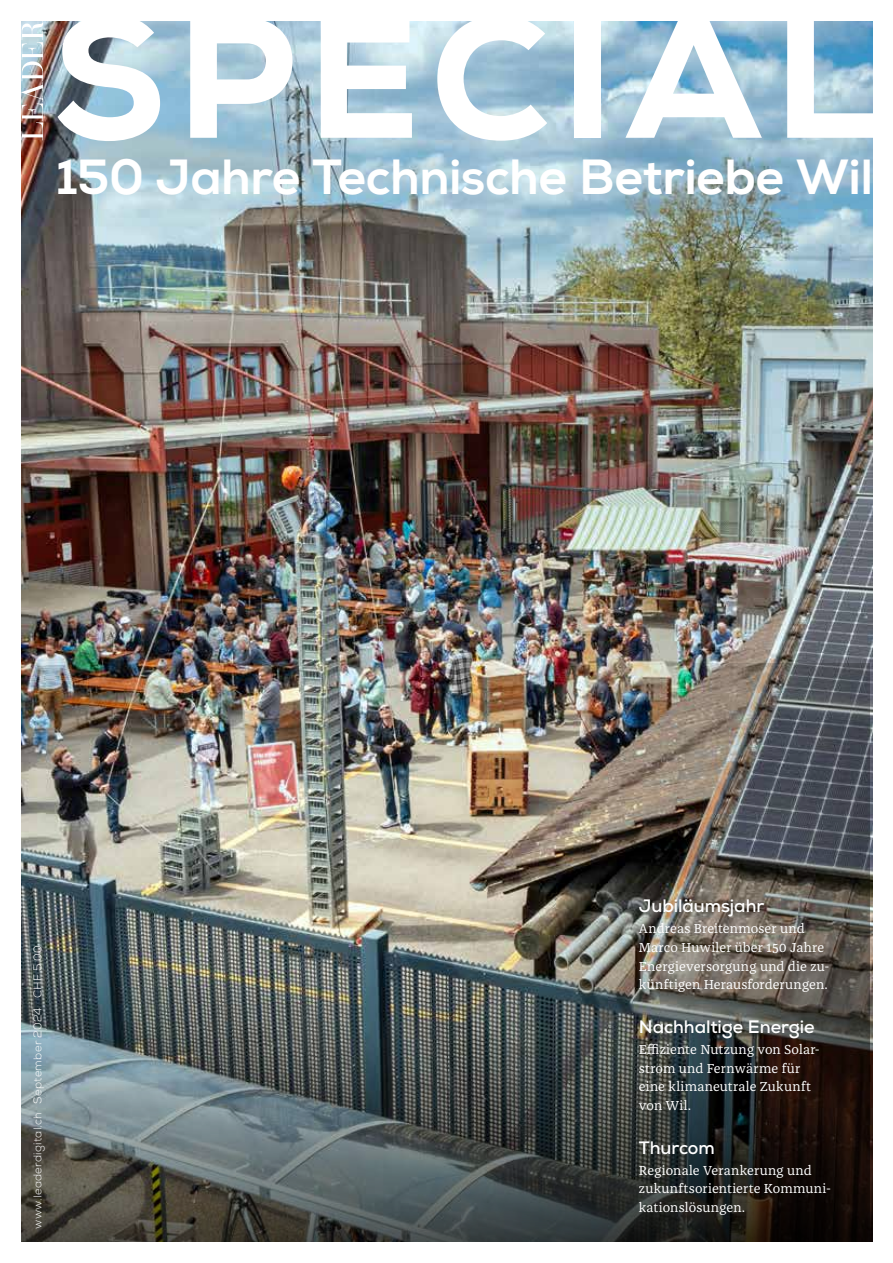
<style>
.page{position:relative;width:893px;height:1263px;background:#fff}
.page>*{position:absolute;margin:0;border:0;box-sizing:border-box;transform-origin:0 0}
.t1{font:800 171px "Nexa";letter-spacing:.065em;color:#fff}
.t2{font:49.35px "Nexa X Bold";letter-spacing:-.01em;color:#fff}
.t3{font:700 18px "Nexa";letter-spacing:-.005em;color:#fff}
.t4{font:13.5px/18.8px "Franziska FF";letter-spacing:.01em;color:#fff}
.t5{font:300 11.25px "Nexa";letter-spacing:.025em;color:#fff}
</style>
<div class="page">
<img style="left:22px;top:21px;width:850px;height:853px">
<img style="left:21px;top:21px;width:22px;height:119px">
<img style="left:21px;top:664px;width:849px;height:578px">
<h1 class="t1" style="left:53px;top:-30px;width:825px">SPECIAL</h1>
<h2 class="t2" style="left:56px;top:147px;width:819px">150 Jahre Technische Betriebe Wil</h2>
<p class="t5" style="left:31px;top:1229px;width:285px;rotate:-90deg">www.leaderdigital.ch September 2024 CHF 5.00</p>
<h3 class="t3" style="left:639px;top:894px;width:127px">Jubiläumsjahr</h3>
<p class="t4" style="left:639px;top:919px;width:192px">Andreas Breitenmoser und<br>Marco Huwiler über 150 Jahre<br>Energieversorgung und die zu&shy;künftigen Herausforderungen.</p>
<h3 class="t3" style="left:639px;top:1015px;width:177px">Nachhaltige Energie</h3>
<p class="t4" style="left:639px;top:1040px;width:182px">Effiziente Nutzung von Solar&shy;strom und Fernwärme für eine klimaneutrale Zukunft von Wil.</p>
<h3 class="t3" style="left:639px;top:1136px;width:77px">Thurcom</h3>
<p class="t4" style="left:639px;top:1160px;width:194px">Regionale Verankerung und zukunftsorientierte Kommuni&shy;kationslösungen.</p>
</div>
